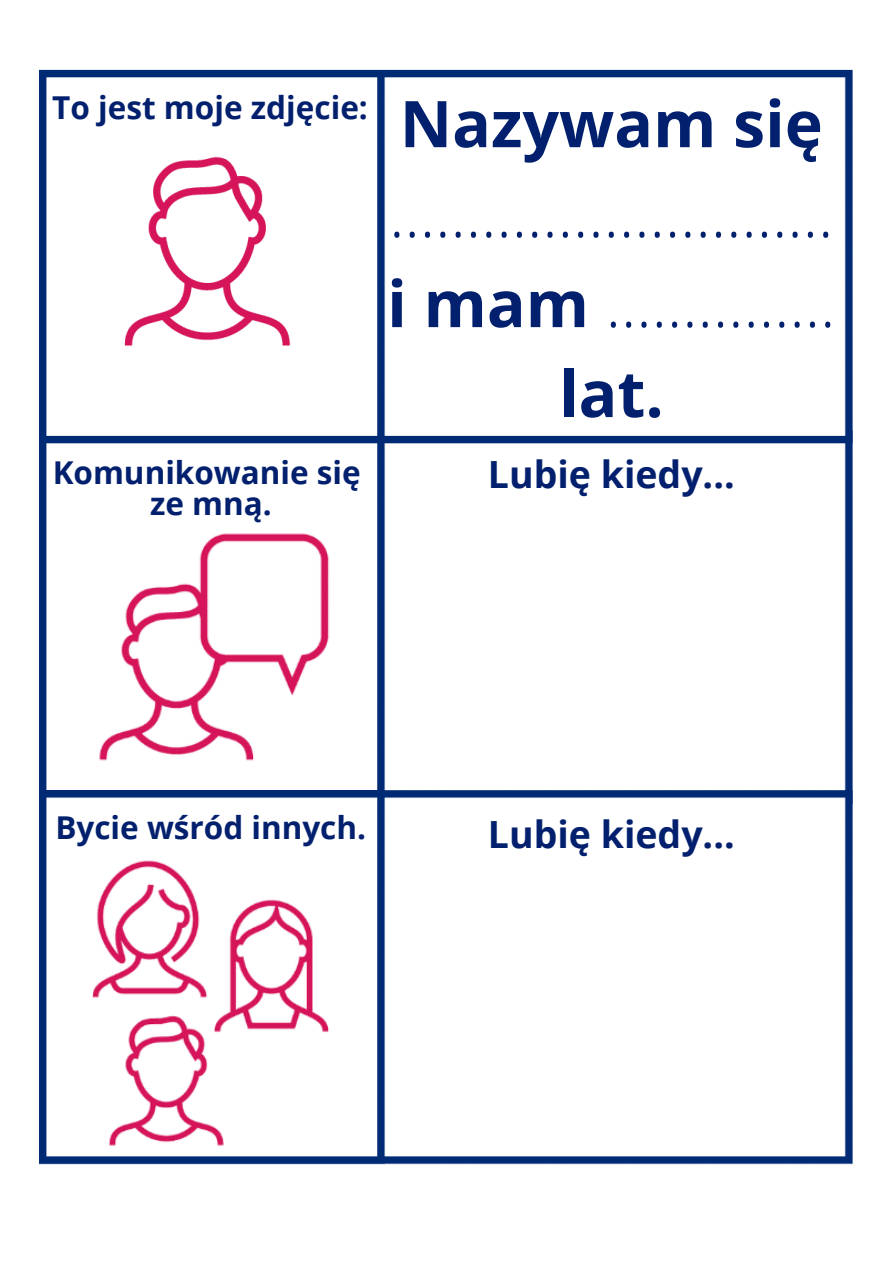
<style>
.page{position:relative;width:893px;height:1264px;background:#fff}
.page>*{position:absolute;margin:0;border:0;box-sizing:border-box;transform-origin:0 0}
.t1{font:300 64.35px "Open Sans";color:#02206d}
.t2{font:700 64.35px "Open Sans";color:#02206d}
.t3{font:700 37.5px "Open Sans";color:#02206d}
.t4{font:700 31.5px "Open Sans";color:#02206d}
.s1{font-weight:700}
</style>
<div class="page">
<img style="left:39px;top:69px;width:814px;height:1096px">
<div style="left:61px;top:471px;width:308px;height:296px;background:#fff"></div>
<div style="left:391px;top:89px;width:436px;height:336px;background:#fff"></div>
<img style="left:69px;top:533px;width:281px;height:246px">
<div style="left:391px;top:446px;width:440px;height:321px;background:#fff"></div>
<div style="left:53px;top:809px;width:316px;height:321px;background:#fff"></div>
<div style="left:414px;top:863px;width:389px;height:267px;background:#fff"></div>
<img style="left:63px;top:860px;width:295px;height:289px">
<p class="t4" style="left:52px;top:85px;width:317px">To jest moje zdjęcie:</p>
<p class="t2" style="left:400px;top:78px;width:424px">Nazywam się</p>
<p class="t4" style="left:53px;top:450px;width:309px">Komunikowanie się</p>
<p class="t4" style="left:150px;top:481px;width:123px">ze mną.</p>
<p class="t1" style="left:389px;top:168px;width:445px">.............................</p>
<p class="t1" style="left:387px;top:258px;width:449px"><span class="s1">i mam</span> ...............</p>
<p class="t2" style="left:559px;top:348px;width:106px">lat.</p>
<p class="t3" style="left:488px;top:448px;width:248px">Lubię kiedy...</p>
<p class="t4" style="left:55px;top:805px;width:312px">Bycie wśród innych.</p>
<p class="t3" style="left:488px;top:808px;width:248px">Lubię kiedy...</p>
</div>
